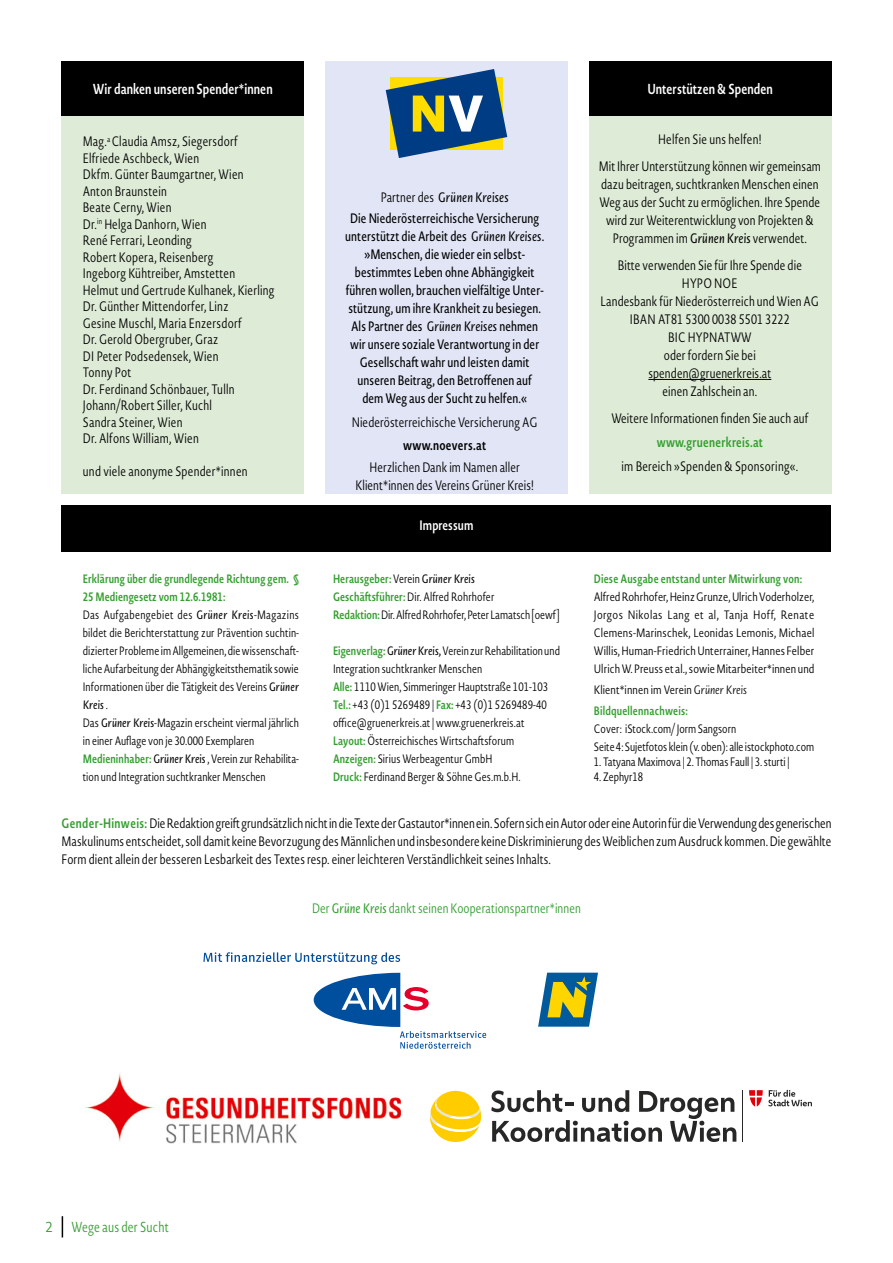
<style>
.page{position:relative;width:893px;height:1263px;background:#fff}
.page>*{position:absolute;margin:0;border:0;box-sizing:border-box;transform-origin:0 0}
.t1{font:600 14.25px "Novel Sans Cond Pro";letter-spacing:.005em;color:#fff;scale:.95 1}
.t2{font:300 14.25px "Novel Sans Cond Pro";letter-spacing:.01em;color:#339e2f;scale:.95 1}
.t3{font:300 14.25px "Novel Sans Pro";color:#339e2f;scale:.95 1}
.t4{font:300 13.5px/16.5px "Novel Sans Cond Pro";letter-spacing:.01em;color:#000;text-align:center;scale:.95 1}
.t5{font:13.5px/18px "Novel Sans Cond Pro";letter-spacing:.01em;color:#000;text-align:center;scale:.95 1}
.t6{font:300 13.5px "Novel Sans Cond Pro";letter-spacing:.01em;color:#339e2f;scale:.95 1}
.t7{font:600 13.5px "Novel Sans Cond Pro";letter-spacing:.02em;color:#339e2f;scale:.95 1}
.t8{font:600 13.5px "Novel Sans Cond Pro";letter-spacing:.02em;color:#000;scale:.95 1}
.t9{font:600 13.5px "Novel Sans Cond Pro";letter-spacing:.005em;color:#fff;scale:.95 1}
.t10{font:300 12px/18px "Novel Sans Cond Pro";letter-spacing:.005em;color:#000;scale:.95 1}
.t11{font:300 12px/18px "Novel Sans Cond Pro";letter-spacing:.005em;color:#000;text-align:justify}
.t12{font:600 12px "Novel Sans Cond Pro";letter-spacing:.02em;color:#339e2f;scale:.95 1}
.s1{font-weight:300}
.s2{font-style:italic}
.s3{font-weight:400;font-style:italic}
.s4{font-weight:600;color:#339e2f}
</style>
<div class="page">
<svg style="left:62px;top:1216px;width:1px;height:21px"></svg>
<div style="left:62px;top:111px;width:242px;height:383px;background:#deebd6"></div>
<div style="left:62px;top:62px;width:242px;height:54px;background:#000"></div>
<div style="left:62px;top:505px;width:769px;height:47px;background:#000"></div>
<div style="left:589px;top:104px;width:242px;height:390px;background:#deebd6"></div>
<hr style="left:648px;top:379px;width:123px;height:1px;background:#000">
<div style="left:589px;top:62px;width:242px;height:54px;background:#000"></div>
<div style="left:325px;top:62px;width:243px;height:432px;background:#e1e5f5"></div>
<svg style="left:386px;top:69px;width:121px;height:89px"></svg>
<img style="left:85px;top:1073px;width:316px;height:71px">
<svg style="left:491px;top:1090px;width:245px;height:52px"></svg>
<hr style="left:742px;top:1090px;width:1px;height:52px;background:#272726">
<svg style="left:749px;top:1090px;width:63px;height:16px"></svg>
<svg style="left:430px;top:1091px;width:51px;height:51px"></svg>
<svg style="left:203px;top:952px;width:197px;height:12px"></svg>
<svg style="left:314px;top:973px;width:172px;height:76px"></svg>
<svg style="left:538px;top:973px;width:60px;height:54px"></svg>
<p class="t1" style="left:93px;top:79px;width:191px">Wir danken unseren Spender*innen</p>
<p class="t4" style="left:83px;top:133px;width:203px;text-align:left">Mag.<sup>a</sup> Claudia Amsz, Siegersdorf<br>Elfriede Aschbeck, Wien<br>Dkfm. Günter Baumgartner, Wien<br>Anton Braunstein<br>Beate Cerny, Wien<br>Dr.<sup>in</sup> Helga Danhorn, Wien<br>René Ferrari, Leonding<br>Robert Kopera, Reisenberg<br>Ingeborg Kühtreiber, Amstetten<br>Helmut und Gertrude Kulhanek, Kierling<br>Dr. Günther Mittendorfer, Linz<br>Gesine Muschl, Maria Enzersdorf<br>Dr. Gerold Obergruber, Graz<br>DI Peter Podsedensek, Wien<br>Tonny Pot<br>Dr. Ferdinand Schönbauer, Tulln<br>Johann/Robert Siller, Kuchl<br>Sandra Steiner, Wien<br>Dr. Alfons William, Wien</p>
<p class="t4" style="left:83px;top:463px;width:175px">und viele anonyme Spender*innen</p>
<p class="t5" style="left:350px;top:187px;width:201px;line-height:21px"><span class="s1">Partner des</span> <span class="s2">Grünen Kreises<br></span>Die Niederösterreichische Versicherung</p>
<p class="t5" style="left:345px;top:227px;width:211px">unterstützt die Arbeit des <span class="s2">Grünen Kreises</span>. »Menschen, die wieder ein selbst&shy;bestimmtes Leben ohne Abhängigkeit führen wollen, brauchen vielfältige Unter&shy;stützung, um ihre Krankheit zu besiegen.<br>Als Partner des <span class="s2">Grünen Kreises</span> nehmen wir unsere soziale Verantwortung in der Gesellschaft wahr und leisten damit unseren Beitrag, den Betroffenen auf<br>dem Weg aus der Sucht zu helfen.«</p>
<p class="t4" style="left:352px;top:414px;width:197px">Niederösterreichische Versicherung AG</p>
<p class="t8" style="left:403px;top:435px;width:89px">www.noevers.at</p>
<p class="t4" style="left:356px;top:458px;width:189px;line-height:18px">Herzlichen Dank im Namen aller<br>Klient*innen des Vereins Grüner Kreis!</p>
<p class="t9" style="left:420px;top:516px;width:58px">Impressum</p>
<p class="t1" style="left:647px;top:79px;width:134px">Unterstützen &amp; Spenden</p>
<p class="t4" style="left:599px;top:126px;width:235px;line-height:27px">Helfen Sie uns helfen!<br>Mit Ihrer Unterstützung können wir gemeinsam</p>
<p class="t4" style="left:599px;top:175px;width:234px;line-height:18px">dazu beitragen, suchtkranken Menschen einen Weg aus der Sucht zu ermöglichen. Ihre Spende wird zur Weiterentwicklung von Projekten &amp; Programmen im <span class="s3">Grünen Kreis</span> verwendet.</p>
<p class="t4" style="left:601px;top:256px;width:231px;line-height:18px">Bitte verwenden Sie für Ihre Spende die<br>HYPO NOE<br>Landesbank für Niederösterreich und Wien AG<br>IBAN AT81 5300 0038 5501 3222<br>BIC HYPNATWW<br>oder fordern Sie bei<br>spenden@gruenerkreis.at<br>einen Zahlschein an.</p>
<p class="t4" style="left:611px;top:410px;width:209px">Weitere Informationen finden Sie auch auf</p>
<p class="t7" style="left:657px;top:432px;width:113px">www.gruenerkreis.at</p>
<p class="t4" style="left:621px;top:458px;width:188px">im Bereich »Spenden &amp; Sponsoring«.</p>
<p class="t10" style="left:83px;top:569px;width:229px"><span class="s4">Erklärung über die grundlegende Richtung gem. § 25 Mediengesetz vom 12.6.1981:<br></span>Das Aufgabengebiet des <span class="s3">Grüner Kreis</span>-Magazins bildet die Berichterstattung zur Prävention suchtin&shy;dizierter Probleme im Allgemeinen, die wissenschaft&shy;liche Aufarbeitung der Abhängigkeitsthematik sowie Informationen über die Tätigkeit des Vereins <span class="s3">Grüner Kreis</span> .<br>Das <span class="s3">Grüner Kreis</span>-Magazin erscheint viermal jährlich in einer Auflage von je 30.000 Exemplaren <span class="s4">Medieninhaber:</span> <span class="s3">Grüner Kreis</span> , Verein zur Rehabilita&shy;tion und Integration suchtkranker Menschen</p>
<p class="t12" style="left:594px;top:570px;width:221px">Diese Ausgabe entstand unter Mitwirkung von:</p>
<p class="t10" style="left:333px;top:569px;width:240px"><span class="s4">Herausgeber:</span> Verein <span class="s3">Grüner Kreis<br></span><span class="s4">Geschäftsführer:</span> Dir. Alfred Rohrhofer<br><span class="s4">Redaktion:</span> Dir. Alfred Rohrhofer, Peter Lamatsch [oewf]</p>
<p class="t10" style="left:333px;top:641px;width:240px"><span class="s4">Eigenverlag:</span><span class="s3">Grüner Kreis,</span> Verein zur Rehabilitation und Integration suchtkranker Menschen<br><span class="s4">Alle:</span> 1110 Wien, Simmeringer Hauptstraße 101-103<br><span class="s4">Tel.:</span> +43 (0)1 5269489 | <span class="s4">Fax:</span> +43 (0)1 5269489-40 office@gruenerkreis.at | www.gruenerkreis.at <span class="s4">Layout:</span> Österreichisches Wirtschaftsforum<br><span class="s4">Anzeigen:</span> Sirius Werbeagentur GmbH<br><span class="s4">Druck:</span> Ferdinand Berger &amp; Söhne Ges.m.b.H.</p>
<p class="t11" style="left:594px;top:587px;width:222px">Alfred Rohrhofer, Heinz Grunze, Ulrich Voderholzer, Jorgos Nikolas Lang et al, Tanja Hoff, Renate Clemens-Marinschek, Leonidas Lemonis, Michael Willis, Human-Friedrich Unterrainer, Hannes Felber Ulrich W. Preuss et al., sowie Mitarbeiter*innen und</p>
<p class="t11" style="left:594px;top:679px;width:155px;line-height:21px">Klient*innen im Verein <span class="s2">Grüner Kreis<br></span><span class="s4">Bildquellennachweis:</span></p>
<p class="t10" style="left:594px;top:719px;width:233px">Cover: iStock.com/ Jorm Sangsorn<br>Seite 4: Sujetfotos klein (v. oben): alle istockphoto.com</p>
<p class="t10" style="left:594px;top:752px;width:207px">1. Tatyana Maximova | 2. Thomas Faull | 3. sturti |</p>
<p class="t10" style="left:594px;top:767px;width:53px">4. Zephyr18</p>
<p class="t4" style="left:62px;top:814px;width:812px;line-height:18px;text-align:justify"><span class="s4">Gender-Hinweis:</span> Die Redaktion greift grundsätzlich nicht in die Texte der Gastautor*innen ein. Sofern sich ein Autor oder eine Autorin für die Verwendung des generischen Maskulinums entscheidet, soll damit keine Bevorzugung des Männlichen und insbesondere keine Diskriminierung des Weiblichen zum Ausdruck kommen. Die gewählte Form dient allein der besseren Lesbarkeit des Textes resp. einer leichteren Verständlichkeit seines Inhalts.</p>
<p class="t6" style="left:312px;top:898px;width:285px">Der <span class="s3">Grüne Kreis</span> dankt seinen Kooperationspartner*innen</p>
<p class="t3" style="left:45px;top:1217px;width:10px">2</p>
<p class="t2" style="left:72px;top:1217px;width:104px">Wege aus der Sucht</p>
</div>
